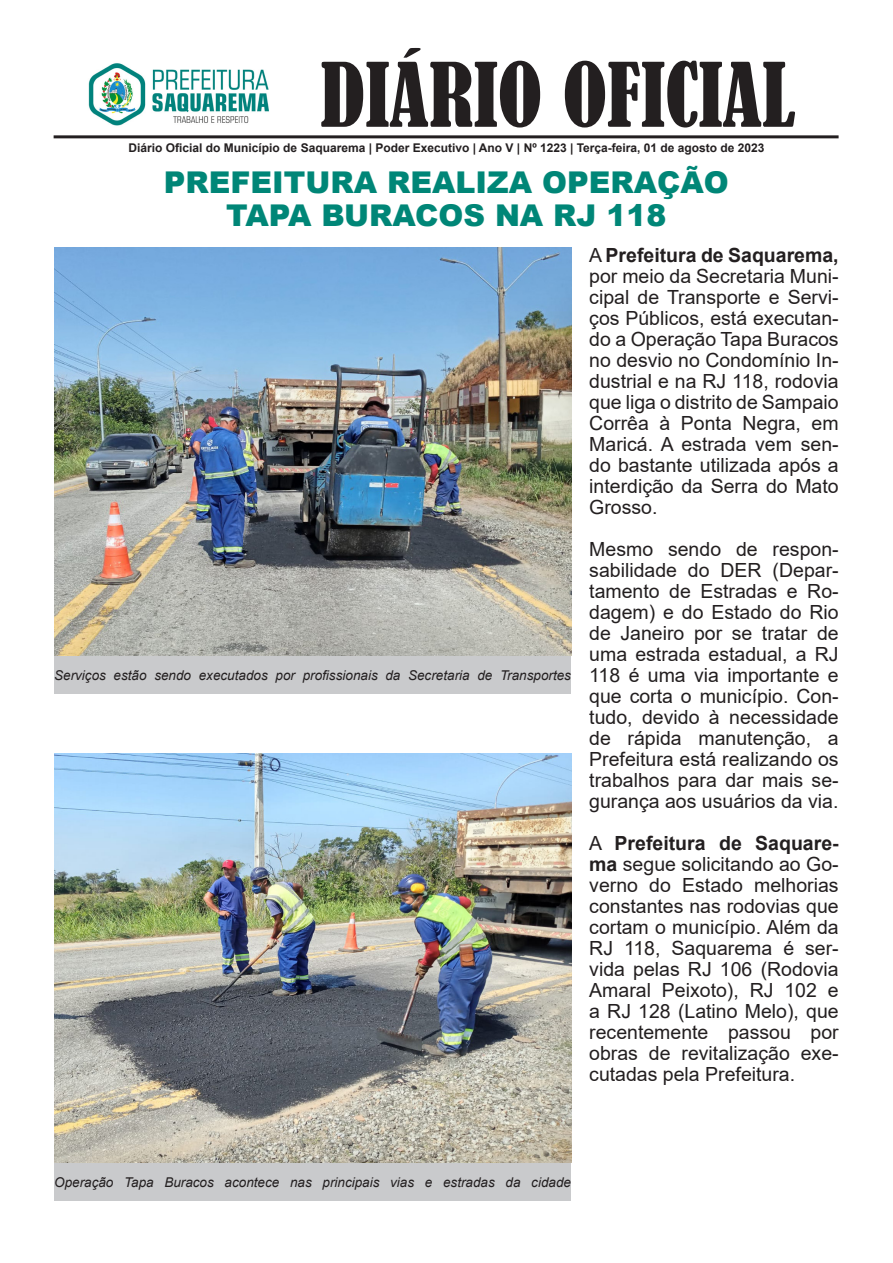
<style>
.page{position:relative;width:893px;height:1263px;background:#fff}
.page>*{position:absolute;margin:0;border:0;box-sizing:border-box;transform-origin:0 0}
.t1{font:condensed 82.5px "Bernard";color:#231f20}
.t2{font:900 30px "Arial";color:#008677}
.t3{font:19.5px/21px "Arial";color:#231f20;text-align:justify}
.t4{font:italic 13.5px "Arial";color:#231f20}
.t5{font:700 12px "Arial";color:#231f20}
.s1{font-weight:700}
</style>
<div class="page">
<hr style="left:54px;top:135px;width:785px;height:3px;background:#231f20">
<img style="left:88px;top:63px;width:181px;height:63px">
<div style="left:54px;top:656px;width:517px;height:38px;background:#c9cacc"></div>
<div style="left:54px;top:1163px;width:517px;height:38px;background:#c9cacc"></div>
<img style="left:54px;top:248px;width:517px;height:408px">
<img style="left:54px;top:753px;width:517px;height:410px">
<p class="t1" style="left:321px;top:47px;width:476px">DIÁRIO OFICIAL</p>
<p class="t5" style="left:129px;top:139px;width:637px">Diário Oficial do Município de Saquarema | Poder Executivo | Ano V | Nº 1223 | Terça-feira, 01 de agosto de 2023</p>
<p class="t2" style="left:164px;top:160px;width:566px">PREFEITURA REALIZA OPERAÇÃO</p>
<p class="t2" style="left:226px;top:193px;width:442px">TAPA BURACOS NA RJ 118</p>
<p class="t4" style="left:54px;top:666px;width:518px">Serviços estão sendo executados por profissionais da Secretaria de Transportes</p>
<p class="t3" style="left:589px;top:244px;width:251px">A <span class="s1">Prefeitura de Saquarema, </span>por meio da Secretaria Muni&shy;cipal de Transporte e Servi&shy;ços Públicos, está executan&shy;do a Operação Tapa Buracos no desvio no Condomínio In&shy;dustrial e na RJ 118, rodovia que liga o distrito de Sampaio Corrêa à Ponta Negra, em Maricá. A estrada vem sen&shy;do bastante utilizada após a interdição da Serra do Mato Grosso.</p>
<p class="t3" style="left:589px;top:538px;width:251px">Mesmo sendo de respon&shy;sabilidade do DER (Depar&shy;tamento de Estradas e Ro&shy;dagem) e do Estado do Rio de Janeiro por se tratar de uma estrada estadual, a RJ 118 é uma via importante e que corta o município. Con&shy;tudo, devido à necessidade de rápida manutenção, a Prefeitura está realizando os trabalhos para dar mais se&shy;gurança aos usuários da via.</p>
<p class="t3" style="left:589px;top:832px;width:251px">A <span class="s1">Prefeitura de Saquare&shy;ma</span> segue solicitando ao Go&shy;verno do Estado melhorias constantes nas rodovias que cortam o município. Além da RJ 118, Saquarema é ser&shy;vida pelas RJ 106 (Rodovia Amaral Peixoto), RJ 102 e a RJ 128 (Latino Melo), que recentemente passou por obras de revitalização exe&shy;cutadas pela Prefeitura.</p>
<p class="t4" style="left:54px;top:1173px;width:518px">Operação Tapa Buracos acontece nas principais vias e estradas da cidade</p>
</div>
